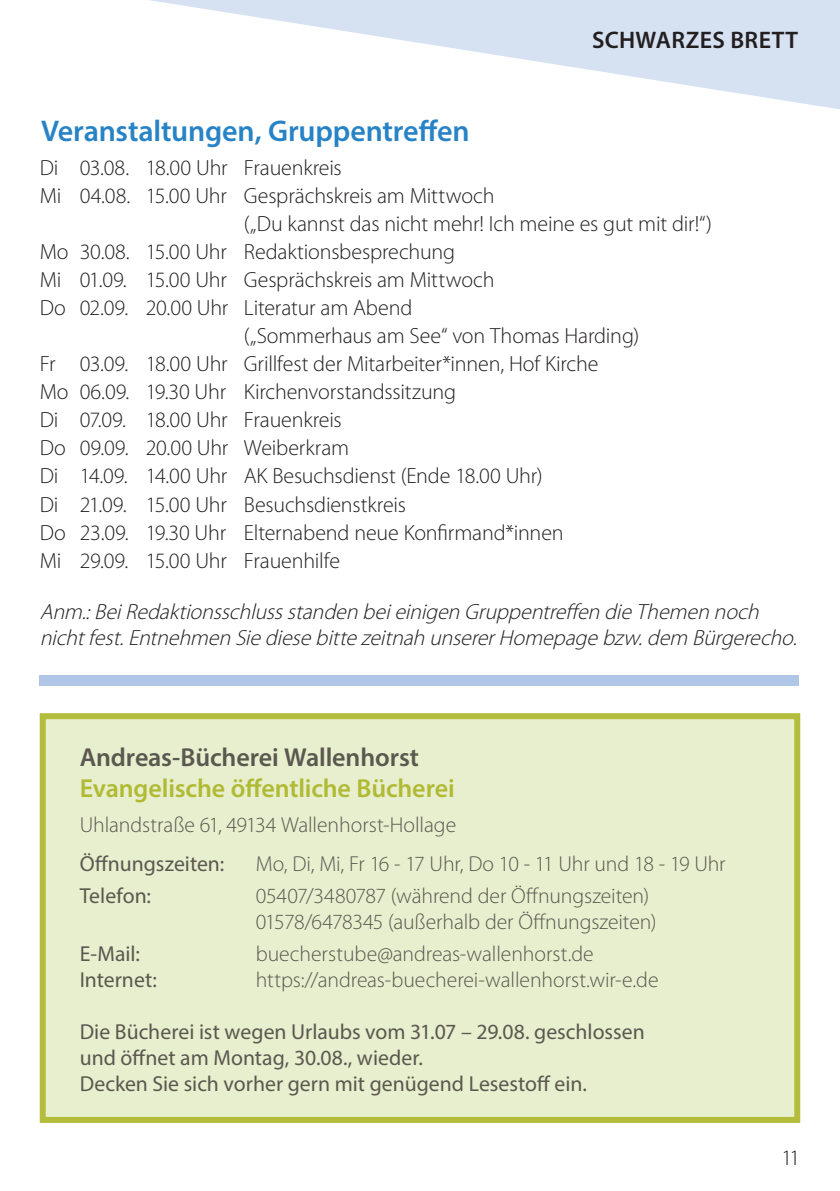
<style>
.page{position:relative;width:840px;height:1191px;background:#fff}
.page>*{position:absolute;margin:0;border:0;box-sizing:border-box;transform-origin:0 0}
.t1{font:600 30px "Myriad Pro";letter-spacing:-.005em;color:#2783c5}
.t2{font:600 26px "Myriad Pro";letter-spacing:-.005em;color:#b1ba34}
.t3{font:600 26px "Myriad Pro";letter-spacing:-.005em;color:#5a584f}
.t4{font:600 24px "Myriad Pro";letter-spacing:.015em;color:#231f20}
.t5{font:300 22px "Myriad Pro";letter-spacing:-.01em;color:#231f20}
.t6{font:italic 300 22px/26px "Myriad Pro";color:#231f20}
.t7{font:300 21.8px/26px "Myriad Pro";letter-spacing:-.005em;color:#5a584f}
.t8{font:21.8px/26px "Myriad Pro";color:#5a584f}
</style>
<div class="page">
<svg style="left:149px;top:0;width:690px;height:109px"></svg>
<div style="left:40px;top:675px;width:758px;height:10px;background:#adc4e5"></div>
<div style="left:40px;top:713px;width:759px;height:410px;background:#e6efcc;border:6px solid #b1ba34"></div>
<p class="t4" style="left:591px;top:25px;width:207px">SCHWARZES BRETT</p>
<h1 class="t1" style="left:41px;top:111px;width:430px">Veranstaltungen, Gruppentreffen</h1>
<p class="t5" style="left:40px;top:156px;width:303px">Di 03.08. 18.00 Uhr Frauenkreis</p>
<p class="t5" style="left:40px;top:184px;width:456px">Mi 04.08. 15.00 Uhr Gesprächskreis am Mittwoch</p>
<p class="t5" style="left:244px;top:212px;width:469px">(„Du kannst das nicht mehr! Ich meine es gut mit dir!“)</p>
<p class="t5" style="left:40px;top:240px;width:417px">Mo 30.08. 15.00 Uhr Redaktionsbesprechung</p>
<p class="t5" style="left:40px;top:268px;width:456px">Mi 01.09. 15.00 Uhr Gesprächskreis am Mittwoch</p>
<p class="t5" style="left:40px;top:296px;width:374px">Do 02.09. 20.00 Uhr Literatur am Abend</p>
<p class="t5" style="left:244px;top:324px;width:397px">(„Sommerhaus am See“ von Thomas Harding)</p>
<p class="t5" style="left:40px;top:352px;width:560px">Fr 03.09. 18.00 Uhr Grillfest der Mitarbeiter*innen, Hof Kirche</p>
<p class="t5" style="left:40px;top:380px;width:417px">Mo 06.09. 19.30 Uhr Kirchenvorstandssitzung</p>
<p class="t5" style="left:40px;top:408px;width:303px">Di 07.09. 18.00 Uhr Frauenkreis</p>
<p class="t5" style="left:40px;top:436px;width:311px">Do 09.09. 20.00 Uhr Weiberkram</p>
<p class="t5" style="left:40px;top:464px;width:504px">Di 14.09. 14.00 Uhr AK Besuchsdienst (Ende 18.00 Uhr)</p>
<p class="t5" style="left:40px;top:492px;width:367px">Di 21.09. 15.00 Uhr Besuchsdienstkreis</p>
<p class="t5" style="left:40px;top:520px;width:525px">Do 23.09. 19.30 Uhr Elternabend neue Konfirmand*innen</p>
<p class="t5" style="left:40px;top:548px;width:301px">Mi 29.09. 15.00 Uhr Frauenhilfe</p>
<p class="t6" style="left:40px;top:599px;width:763px">Anm.:BeiRedaktionsschlussstanden beieinigen Gruppentreffen dieThemen noch nichtfest.Entnehmen Siediesebittezeitnah unsererHomepagebzw.dem Bürgerecho.</p>
<p class="t3" style="left:80px;top:740px;width:340px">Andreas-Bücherei Wallenhorst</p>
<p class="t2" style="left:80px;top:772px;width:376px">Evangelische öffentliche Bücherei</p>
<p class="t7" style="left:80px;top:812px;width:378px">Uhlandstraße 61, 49134 Wallenhorst-Hollage</p>
<p class="t8" style="left:80px;top:850px;width:146px">Öffnungszeiten:</p>
<p class="t7" style="left:255px;top:850px;width:471px">Mo, Di, Mi, Fr 16 - 17 Uhr, Do 10 - 11 Uhr und 18 - 19 Uhr</p>
<p class="t8" style="left:80px;top:882px;width:73px">Telefon:</p>
<p class="t7" style="left:255px;top:883px;width:402px">05407/3480787 (während der Öffnungszeiten)<br>01578/6478345 (außerhalb der Öffnungszeiten)</p>
<p class="t8" style="left:80px;top:940px;width:62px">E-Mail:</p>
<p class="t7" style="left:255px;top:941px;width:339px">buecherstube@andreas-wallenhorst.de</p>
<p class="t8" style="left:80px;top:966px;width:79px">Internet:</p>
<p class="t7" style="left:255px;top:967px;width:404px">https://andreas-buecherei-wallenhorst.wir-e.de</p>
<p class="t8" style="left:80px;top:1018px;width:566px">Die Bücherei ist wegen Urlaubs vom 31.07 – 29.08. geschlossen und öffnet am Montag, 30.08., wieder.<br>Decken Sie sich vorher gern mit genügend Lesestoff ein.</p>
<p class="t5" style="left:781px;top:1145px;width:20px">11</p>
</div>
